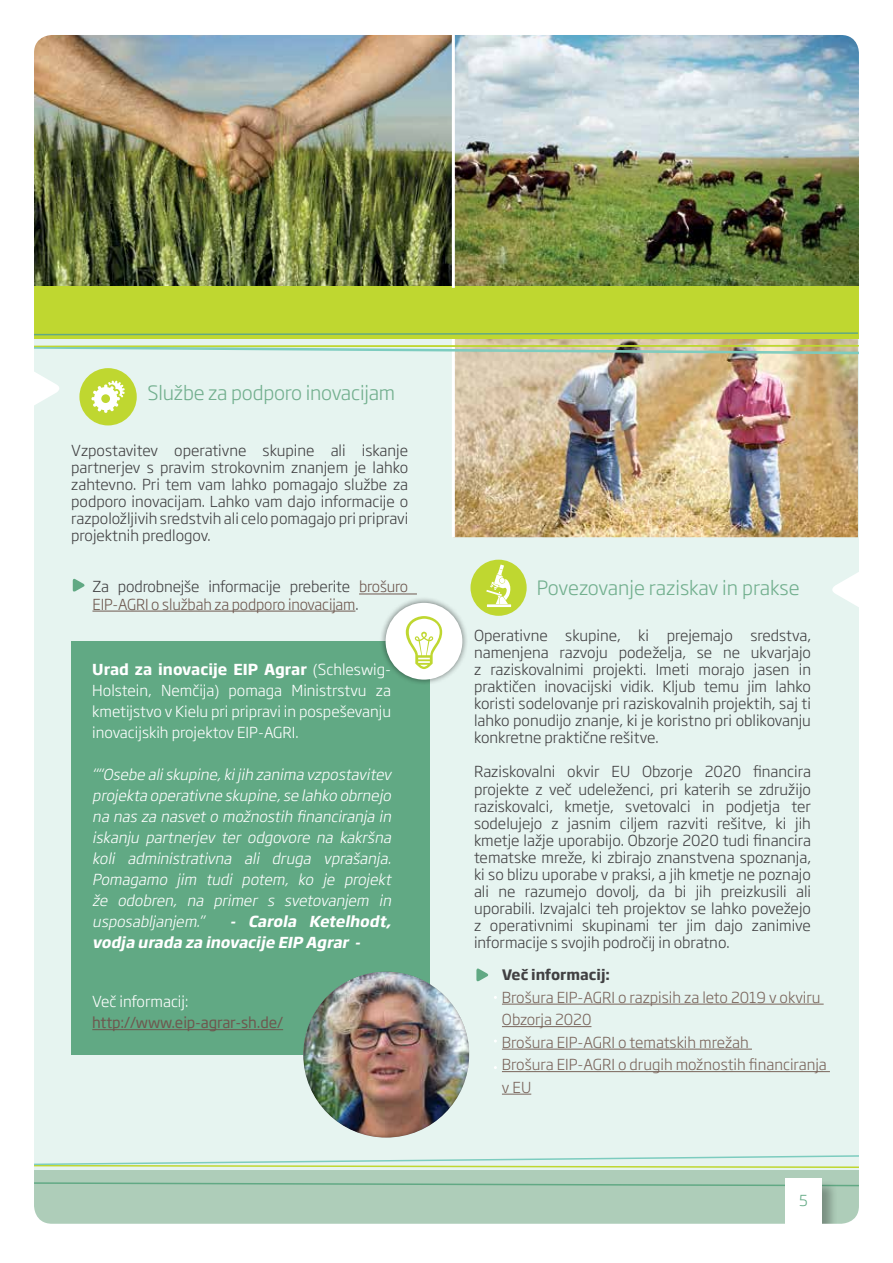
<style>
.page{position:relative;width:893px;height:1263px;background:#fff}
.page>*{position:absolute;margin:0;border:0;box-sizing:border-box;transform-origin:0 0}
.t1{font:300 19.5px "Soho Gothic Pro";letter-spacing:-.01em;color:#72af8e}
.t2{font:300 15px/17.1px "Soho Gothic Pro";color:#414042;text-align:justify}
.t3{font:italic 300 15px/21px "Soho Gothic Pro";color:#fff;text-align:justify}
.t4{font:300 15px/21px "Soho Gothic Pro";color:#fff;text-align:justify}
.t5{font:300 15px/22.5px "Soho Gothic Pro";color:#79645b}
.t6{font:300 15px/17.1px "Soho Gothic Pro";letter-spacing:-.01em;color:#6e584f}
.t7{font:italic 700 15px/21px "Soho Gothic Pro";color:#fff}
.t8{font:15px "Soho Gothic Std";letter-spacing:-.01em;color:#6e584f}
.t9{font:300 15px "Soho Gothic Pro";color:#61a984}
.t10{font:700 14.25px "Soho Gothic Pro";color:#414042}
.s1{color:#414042}
.s2{font-weight:700}
</style>
<div class="page">
<img style="left:34px;top:35px;width:825px;height:1189px">
<h1 class="t1" style="left:147px;top:378px;width:249px">Službe za podporo inovacijam</h1>
<p class="t2" style="left:71px;top:441px;width:338px">Vzpostavitev operativne skupine ali iskanje partnerjev s pravim strokovnim znanjem je lahko zahtevno. Pri tem vam lahko pomagajo službe za podporo inovacijam. Lahko vam dajo informacije o razpoložljivih sredstvih ali celo pomagajo pri pripravi projektnih predlogov.</p>
<p class="t6" style="left:92px;top:577px;width:317px"><span class="s1">Za podrobnejše informacije preberite</span> brošuro<br>EIP-AGRI o službah za podporo inovacijam<span class="s1">.</span></p>
<p class="t4" style="left:92px;top:658px;width:300px"><span class="s2">Urad za inovacije EIP Agrar</span> (Schleswig-Holstein, Nemčija) pomaga Ministrstvu za kmetijstvo v Kielu pri pripravi in pospeševanju inovacijskih projektov EIP-AGRI.</p>
<p class="t3" style="left:92px;top:763px;width:304px">““Osebe aliskupine,kijih zanima vzpostavitev projekta operativne skupine,se lahko obrnejo na nas za nasveto možnostih financiranja in iskanju partnerjev ter odgovore na kakršna koli administrativna ali druga vprašanja.<br>Pomagamo jim tudi potem, ko je projekt že odobren, na primer s svetovanjem in usposabljanjem.”</p>
<p class="t7" style="left:92px;top:910px;width:304px;text-indent:137px">- Carola Ketelhodt, vodja urada za inovacije EIP Agrar -</p>
<p class="t4" style="left:92px;top:990px;width:98px">Več informacij:</p>
<p class="t8" style="left:92px;top:1013px;width:192px">http://www.eip-agrar-sh.de/</p>
<h1 class="t1" style="left:537px;top:572px;width:264px">Povezovanje raziskav in prakse</h1>
<p class="t2" style="left:474px;top:626px;width:339px">Operativne skupine, ki prejemajo sredstva, namenjena razvoju podeželja, se ne ukvarjajo z raziskovalnimi projekti. Imeti morajo jasen in praktičen inovacijski vidik. Kljub temu jim lahko koristi sodelovanje pri raziskovalnih projektih, saj ti lahko ponudijo znanje, ki je koristno pri oblikovanju konkretne praktične rešitve.</p>
<p class="t2" style="left:474px;top:762px;width:339px">Raziskovalni okvir EU Obzorje 2020 financira projekte z več udeleženci, pri katerih se združijo raziskovalci, kmetje, svetovalci in podjetja ter sodelujejo z jasnim ciljem razviti rešitve, ki jih kmetje lažje uporabijo. Obzorje 2020 tudi financira tematske mreže, ki zbirajo znanstvena spoznanja, ki so blizu uporabe v praksi, a jih kmetje ne poznajo ali ne razumejo dovolj, da bi jih preizkusili ali uporabili. Izvajalci teh projektov se lahko povežejo z operativnimi skupinami ter jim dajo zanimive informacije s svojih področij in obratno.</p>
<p class="t10" style="left:502px;top:963px;width:110px">Več informacij:</p>
<p class="t5" style="left:502px;top:985px;width:326px">Brošura EIP-AGRI o razpisih za leto 2019 v okviru<br>Obzorja 2020<br>Brošura EIP-AGRI o tematskih mrežah<br>Brošura EIP-AGRI o drugih možnostih financiranja v EU</p>
<p class="t9" style="left:799px;top:1188px;width:10px">5</p>
</div>
